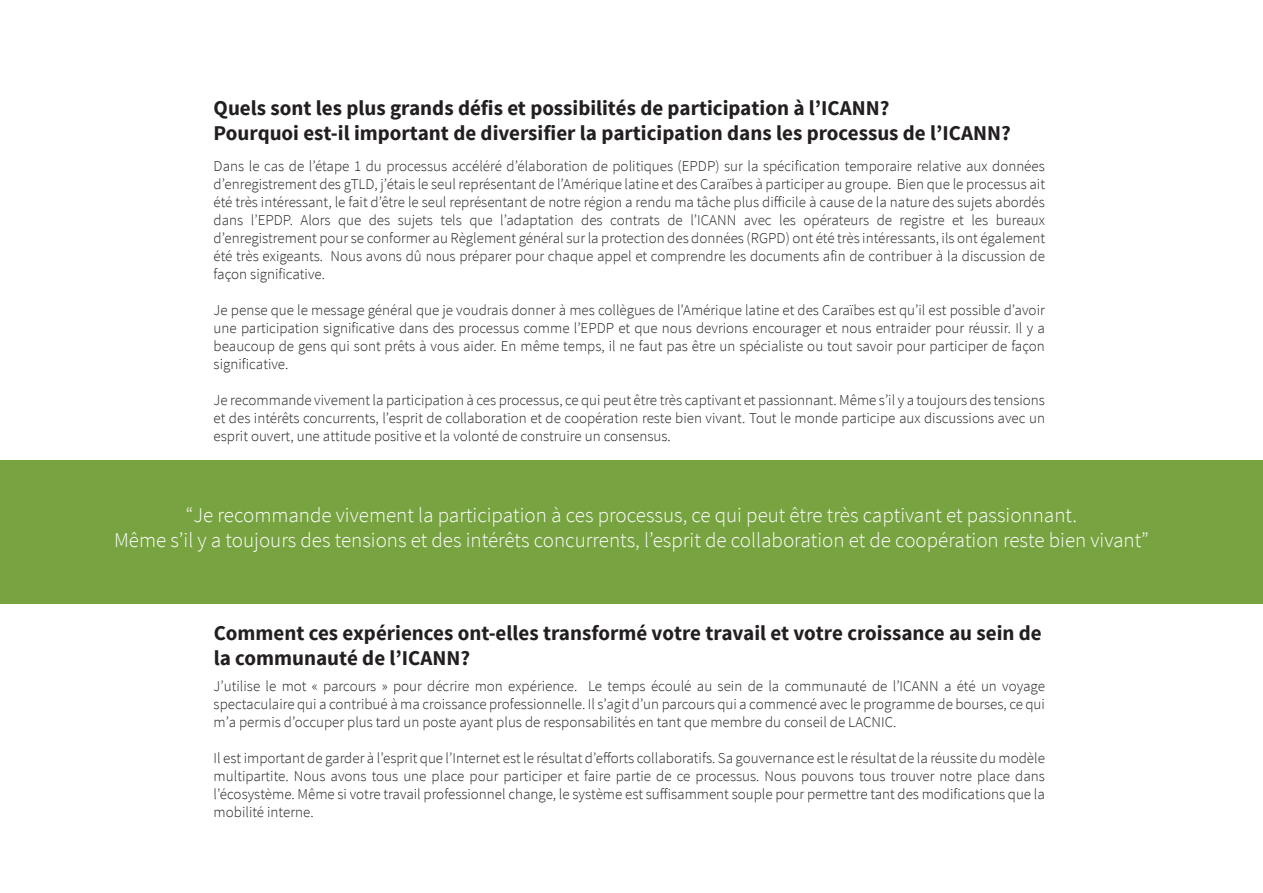
<style>
.page{position:relative;width:1263px;height:893px;background:#fff}
.page>*{position:absolute;margin:0;border:0;box-sizing:border-box;transform-origin:0 0}
.t1{font:700 21px/25.2px "Source Sans Pro";color:#231f20}
.t2{font:300 21px/25.2px "Source Sans Pro";color:#fff;text-align:center}
.t3{font:300 15px/18px "Source Sans Pro";color:#231f20;text-align:justify}
</style>
<div class="page">
<div style="left:0;top:460px;width:1263px;height:143px;background:#78a341"></div>
<h1 class="t1" style="left:214px;top:96px;width:798px">Quels sont les plus grands défis et possibilités de participation à l’ICANN?<br>Pourquoi est-il important de diversifier la participation dans les processus de l’ICANN?</h1>
<p class="t3" style="left:214px;top:157px;width:833px">Dans le cas de l’étape 1 du processus accéléré d’élaboration de politiques (EPDP) sur la spécification temporaire relative aux données d’enregistrement des gTLD, j’étais le seul représentant de l’Amérique latine et des Caraïbes à participer au groupe. Bien que le processus ait été très intéressant, le fait d’être le seul représentant de notre région a rendu ma tâche plus difficile à cause de la nature des sujets abordés dans l’EPDP. Alors que des sujets tels que l’adaptation des contrats de l’ICANN avec les opérateurs de registre et les bureaux d’enregistrement pour se conformer au Règlement général sur la protection des données (RGPD) ont été très intéressants, ils ont également été très exigeants. Nous avons dû nous préparer pour chaque appel et comprendre les documents afin de contribuer à la discussion de façon significative.</p>
<p class="t3" style="left:214px;top:301px;width:833px">Je pense que le message général que je voudrais donner à mes collègues de l’Amérique latine et des Caraïbes est qu’il est possible d’avoir une participation significative dans des processus comme l’EPDP et que nous devrions encourager et nous entraider pour réussir. Il y a beaucoup de gens qui sont prêts à vous aider. En même temps, il ne faut pas être un spécialiste ou tout savoir pour participer de façon significative.</p>
<p class="t3" style="left:214px;top:391px;width:833px">Je recommande vivement la participation à ces processus, ce qui peut être très captivant et passionnant. Même s’il y a toujours des tensions et des intérêts concurrents, l’esprit de collaboration et de coopération reste bien vivant. Tout le monde participe aux discussions avec un esprit ouvert, une attitude positive et la volonté de construire un consensus.</p>
<h1 class="t2" style="left:114px;top:502px;width:1036px">“Je recommande vivement la participation à ces processus, ce qui peut être très captivant et passionnant.<br>Même s’il y a toujours des tensions et des intérêts concurrents, l’esprit de collaboration et de coopération reste bien vivant”</h1>
<h1 class="t1" style="left:214px;top:621px;width:830px">Comment ces expériences ont-elles transformé votre travail et votre croissance au sein de la communauté de l’ICANN?</h1>
<p class="t3" style="left:214px;top:677px;width:833px">J’utilise le mot « parcours » pour décrire mon expérience. Le temps écoulé au sein de la communauté de l’ICANN a été un voyage spectaculaire qui a contribué à ma croissance professionnelle. Il s’agit d’un parcours qui a commencé avec le programme de bourses, ce qui m’a permis d’occuper plus tard un poste ayant plus de responsabilités en tant que membre du conseil de LACNIC.</p>
<p class="t3" style="left:214px;top:749px;width:833px">Il est important de garder à l’esprit que l’Internet est le résultat d’efforts collaboratifs. Sa gouvernance est le résultat de la réussite du modèle multipartite. Nous avons tous une place pour participer et faire partie de ce processus. Nous pouvons tous trouver notre place dans l’écosystème. Même si votre travail professionnel change, le système est suffisamment souple pour permettre tant des modifications que la mobilité interne.</p>
</div>
